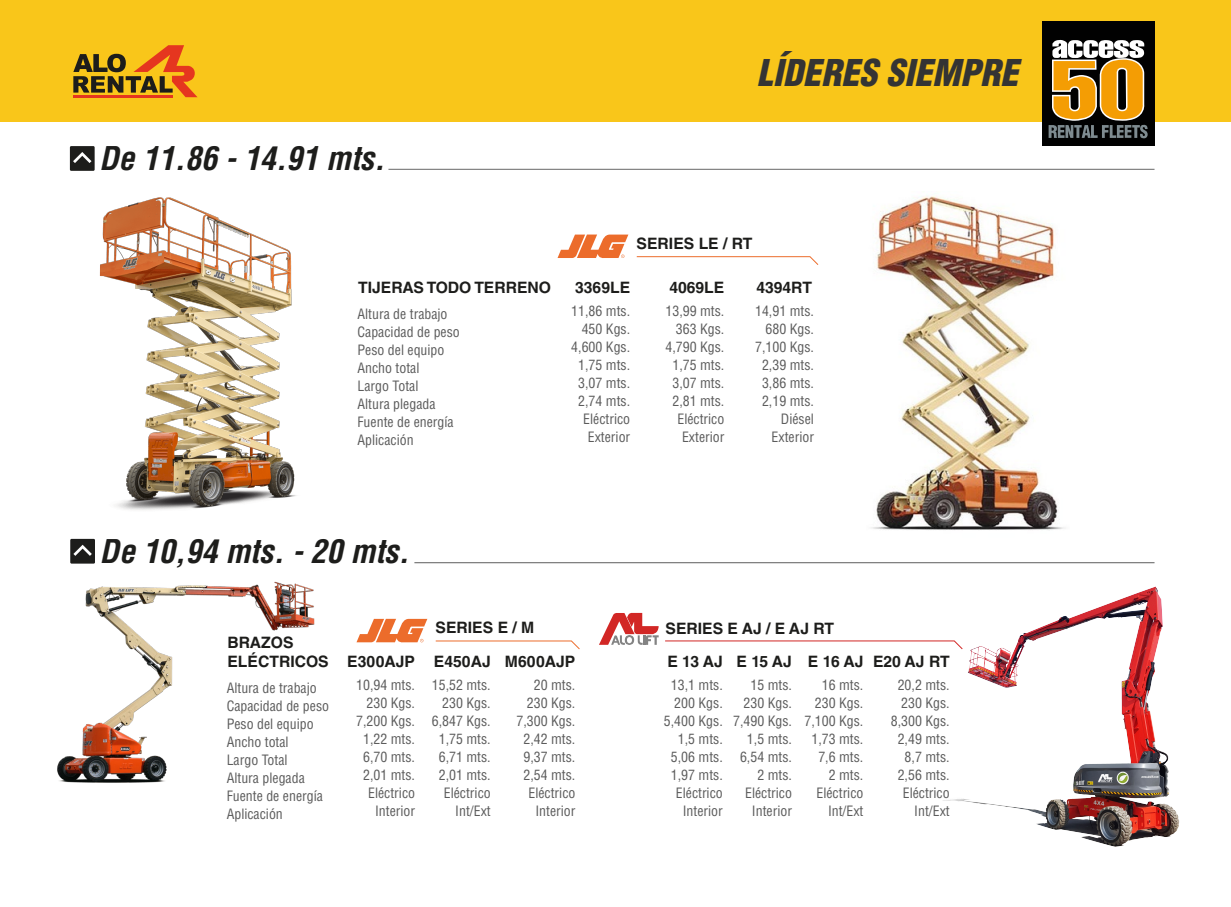
<style>
.page{position:relative;width:1231px;height:907px;background:#fff}
.page>*{position:absolute;margin:0;border:0;box-sizing:border-box;transform-origin:0 0}
.t1{font:italic 900 condensed 36px "Helvetica LT Std";color:#343434}
.t2{font:italic 700 condensed 31.95px "Helvetica LT Std";color:#1d1d1b}
.t3{font:700 15.75px/18.9px "Helvetica LT Std";color:#1d1d1b}
.t4{font:condensed 13.95px/18px "Helvetica LT Std";color:#5c5c5c;text-align:right}
</style>
<div class="page">
<div style="left:0;top:0;width:1231px;height:121px;background:#f9c61a"></div>
<hr style="left:414px;top:562px;width:740px;height:1px;background:#5d5d5d">
<div style="left:70px;top:539px;width:25px;height:24px;background:#1d1d1b"></div>
<svg style="left:73px;top:544px;width:19px;height:12px"></svg>
<svg style="left:73px;top:45px;width:124px;height:52px"></svg>
<hr style="left:73px;top:95px;width:100px;height:2px;background:#e5361f">
<div style="left:1041px;top:21px;width:113px;height:125px;background:#010101"></div>
<svg style="left:1048px;top:40px;width:99px;height:98px"></svg>
<svg style="left:636px;top:256px;width:183px;height:9px"></svg>
<svg style="left:557px;top:234px;width:71px;height:24px"></svg>
<div style="left:70px;top:146px;width:25px;height:25px;background:#1d1d1b"></div>
<svg style="left:73px;top:152px;width:18px;height:11px"></svg>
<hr style="left:388px;top:169px;width:766px;height:1px;background:#676767">
<img style="left:99px;top:197px;width:197px;height:313px">
<img style="left:871px;top:196px;width:194px;height:334px">
<img style="left:57px;top:581px;width:258px;height:202px">
<svg style="left:599px;top:612px;width:59px;height:33px"></svg>
<svg style="left:665px;top:640px;width:273px;height:2px"></svg>
<svg style="left:435px;top:640px;width:145px;height:10px"></svg>
<svg style="left:356px;top:619px;width:71px;height:23px"></svg>
<img style="left:938px;top:586px;width:242px;height:261px">
<h2 class="t2" style="left:99px;top:139px;width:287px">De 11.86 - 14.91 mts.</h2>
<h1 class="t1" style="left:757px;top:50px;width:263px">LÍDERES SIEMPRE</h1>
<p class="t3" style="left:358px;top:278px;width:194px">TIJERAS TODO TERRENO</p>
<p class="t4" style="left:357px;top:305px;width:104px;text-align:left">Altura de trabajo<br>Capacidad de peso<br>Peso del equipo<br>Ancho total<br>Largo Total<br>Altura plegada<br>Fuente de energía<br>Aplicación</p>
<p class="t3" style="left:636px;top:234px;width:117px">SERIES LE / RT</p>
<p class="t3" style="left:575px;top:278px;width:57px">3369LE</p>
<p class="t4" style="left:571px;top:302px;width:60px">11,86 mts.<br>450 Kgs.<br>4,600 Kgs.<br>1,75 mts.<br>3,07 mts.<br>2,74 mts.<br>Eléctrico<br>Exterior</p>
<p class="t3" style="left:669px;top:278px;width:57px">4069LE</p>
<p class="t4" style="left:665px;top:302px;width:60px">13,99 mts.<br>363 Kgs.<br>4,790 Kgs.<br>1,75 mts.<br>3,07 mts.<br>2,81 mts.<br>Eléctrico<br>Exterior</p>
<p class="t3" style="left:756px;top:278px;width:57px">4394RT</p>
<p class="t4" style="left:755px;top:302px;width:60px">14,91 mts.<br>680 Kgs.<br>7,100 Kgs.<br>2,39 mts.<br>3,86 mts.<br>2,19 mts.<br>Diésel<br>Exterior</p>
<h2 class="t2" style="left:99px;top:531px;width:311px">De 10,94 mts. - 20 mts.</h2>
<p class="t3" style="left:435px;top:618px;width:100px">SERIES E / M</p>
<p class="t3" style="left:665px;top:618px;width:170px">SERIES E AJ / E AJ RT</p>
<p class="t3" style="left:227px;top:632px;width:103px">BRAZOS<br>ELÉCTRICOS</p>
<p class="t4" style="left:227px;top:678px;width:104px;text-align:left">Altura de trabajo<br>Capacidad de peso<br>Peso del equipo<br>Ancho total<br>Largo Total<br>Altura plegada<br>Fuente de energía<br>Aplicación</p>
<p class="t3" style="left:347px;top:652px;width:69px">E300AJP</p>
<p class="t4" style="left:356px;top:676px;width:60px">10,94 mts.<br>230 Kgs.<br>7,200 Kgs.<br>1,22 mts.<br>6,70 mts.<br>2,01 mts.<br>Eléctrico<br>Interior</p>
<p class="t3" style="left:434px;top:652px;width:58px">E450AJ</p>
<p class="t4" style="left:432px;top:676px;width:60px">15,52 mts.<br>230 Kgs.<br>6,847 Kgs.<br>1,75 mts.<br>6,71 mts.<br>2,01 mts.<br>Eléctrico<br>Int/Ext</p>
<p class="t3" style="left:505px;top:652px;width:72px">M600AJP</p>
<p class="t4" style="left:516px;top:676px;width:60px">20 mts.<br>230 Kgs.<br>7,300 Kgs.<br>2,42 mts.<br>9,37 mts.<br>2,54 mts.<br>Eléctrico<br>Interior</p>
<p class="t3" style="left:667px;top:652px;width:57px">E 13 AJ</p>
<p class="t4" style="left:664px;top:676px;width:60px">13,1 mts.<br>200 Kgs.<br>5,400 Kgs.<br>1,5 mts.<br>5,06 mts.<br>1,97 mts.<br>Eléctrico<br>Interior</p>
<p class="t3" style="left:736px;top:652px;width:57px">E 15 AJ</p>
<p class="t4" style="left:733px;top:676px;width:60px">15 mts.<br>230 Kgs.<br>7,490 Kgs.<br>1,5 mts.<br>6,54 mts.<br>2 mts.<br>Eléctrico<br>Interior</p>
<p class="t3" style="left:808px;top:652px;width:57px">E 16 AJ</p>
<p class="t4" style="left:804px;top:676px;width:60px">16 mts.<br>230 Kgs.<br>7,100 Kgs.<br>1,73 mts.<br>7,6 mts.<br>2 mts.<br>Eléctrico<br>Int/Ext</p>
<p class="t3" style="left:873px;top:652px;width:78px">E20 AJ RT</p>
<p class="t4" style="left:890px;top:676px;width:60px">20,2 mts.<br>230 Kgs.<br>8,300 Kgs.<br>2,49 mts.<br>8,7 mts.<br>2,56 mts.<br>Eléctrico<br>Int/Ext</p>
</div>
